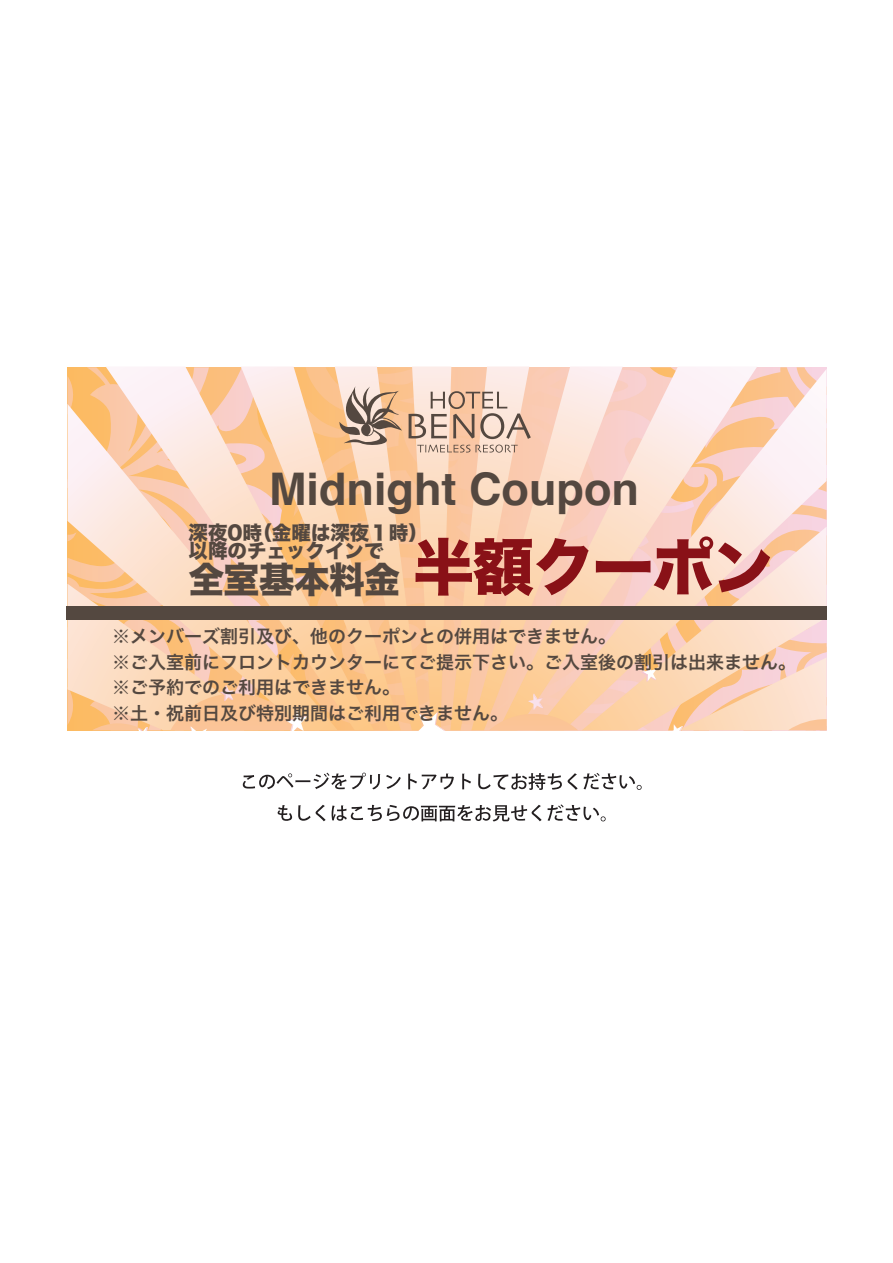
<style>
.page{position:relative;width:893px;height:1263px;background:#fff}
.page>*{position:absolute;margin:0;border:0;box-sizing:border-box;transform-origin:0 0}
.t1{font:700 45px "Helvetica";color:#544840}
.t2{font:36px "Hira Kaku Std N W8";letter-spacing:-.025em;color:#544840}
.t3{font:19.5px/18px "Hira Kaku Std N W8";color:#544840}
.t4{font:18px/25.5px "Hira Kaku Pro W6";color:#544840}
.s1{font-size:61.5px;color:#891117}
</style>
<div class="page">
<svg style="left:67px;top:366px;width:759px;height:364px"></svg>
<div style="left:66px;top:606px;width:760px;height:13px;background:#544840"></div>
<svg style="left:243px;top:773px;width:137px;height:16px"></svg>
<svg style="left:386px;top:775px;width:15px;height:14px"></svg>
<svg style="left:408px;top:773px;width:46px;height:16px"></svg>
<svg style="left:462px;top:774px;width:9px;height:15px"></svg>
<svg style="left:478px;top:773px;width:84px;height:17px"></svg>
<svg style="left:568px;top:773px;width:10px;height:17px"></svg>
<svg style="left:584px;top:773px;width:58px;height:17px"></svg>
<svg style="left:278px;top:805px;width:14px;height:16px"></svg>
<svg style="left:298px;top:805px;width:28px;height:16px"></svg>
<svg style="left:332px;top:805px;width:210px;height:16px"></svg>
<svg style="left:548px;top:804px;width:58px;height:17px"></svg>
<h1 class="t1" style="left:269px;top:453px;width:371px">Midnight Coupon</h1>
<p class="t3" style="left:189px;top:524px;width:241px">深夜0時（金曜は深夜１時）以降のチェックインで</p>
<h2 class="t2" style="left:189px;top:559px;width:587px">全室基本料金<span class="s1">半額クーポン</span></h2>
<p class="t4" style="left:112px;top:623px;width:686px">※メンバーズ割引及び、他のクーポンとの併用はできません。<br>※ご入室前にフロントカウンターにてご提示下さい。ご入室後の割引は出来ません。※ご予約でのご利用はできません。<br>※土・祝前日及び特別期間はご利用できません。</p>
</div>
